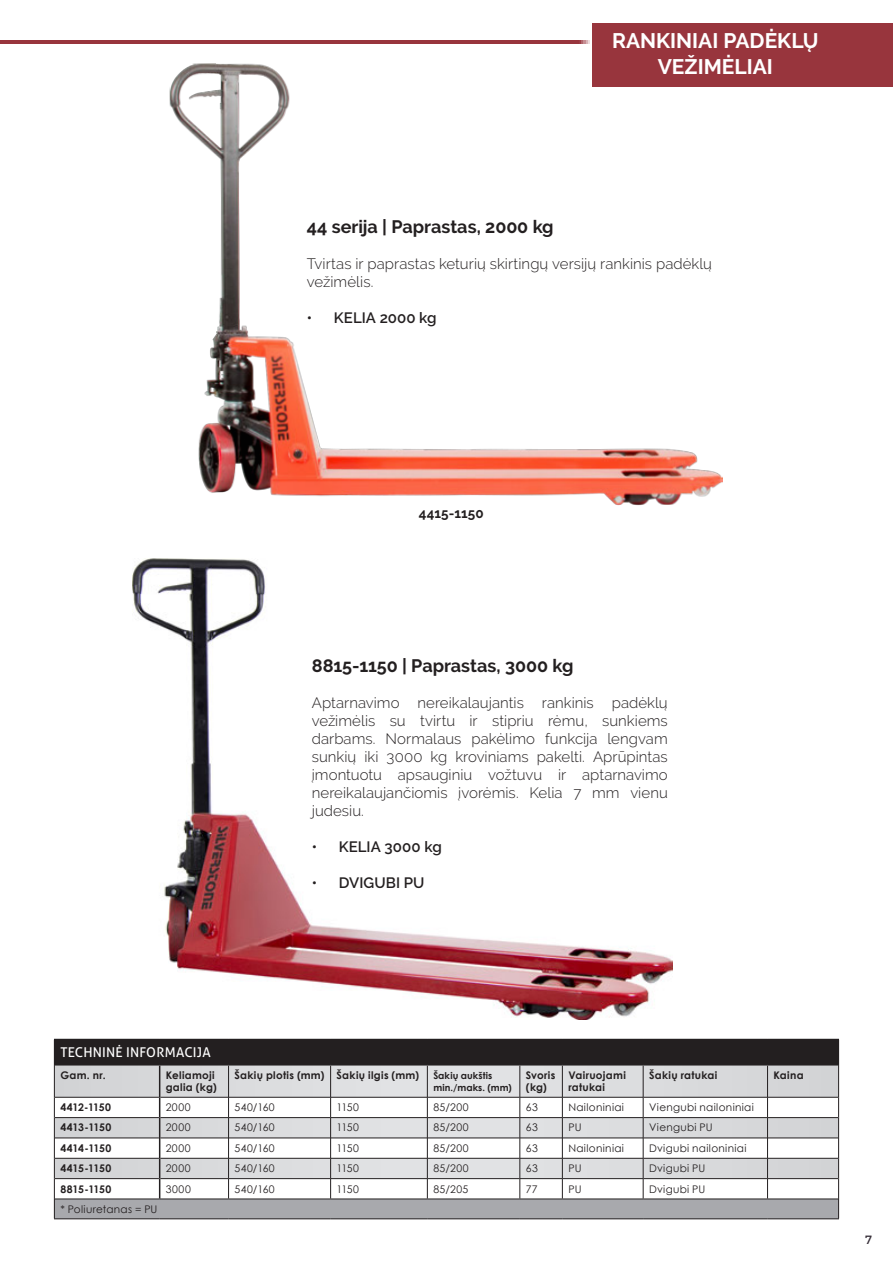
<style>
.page{position:relative;width:893px;height:1263px;background:#fff}
.page>*{position:absolute;margin:0;border:0;box-sizing:border-box;transform-origin:0 0}
.t1{font:700 21px/25.2px "Raleway";color:#fff;text-align:center}
.t2{font:700 18px "Raleway";letter-spacing:-.005em;color:#231f20}
.t3{font:300 15px/18px "Raleway";letter-spacing:.005em;color:#231f20}
.t4{font:600 15px "Raleway";color:#231f20}
.t5{font:13.5px "Aller";letter-spacing:.015em;color:#fff}
.t6{font:700 13.5px "Raleway";letter-spacing:.005em;color:#231f20}
.t7{font:12px "Montserrat";color:#362e38}
.t8{font:10.5px "Century Gothic";letter-spacing:.035em;color:#231f20}
.t9{font:700 10.5px/12.6px "Century Gothic";letter-spacing:.03em;color:#231f20}
.t10{font:700 10.5px "Century Gothic";letter-spacing:-.02em;color:#231f20}
.t11{font:700 10.5px "Century Gothic";letter-spacing:-.015em;color:#231f20}
.t12{font:700 9.45px/12.6px "Century Gothic";letter-spacing:.015em;color:#231f20}
</style>
<div class="page">
<img style="left:133px;top:559px;width:540px;height:460px">
<img style="left:169px;top:59px;width:554px;height:447px">
<hr style="left:54px;top:1039px;width:106px;height:1px;background:#231f20">
<hr style="left:160px;top:1039px;width:69px;height:1px;background:#231f20">
<hr style="left:229px;top:1039px;width:102px;height:1px;background:#231f20">
<hr style="left:331px;top:1039px;width:96px;height:1px;background:#231f20">
<hr style="left:427px;top:1039px;width:93px;height:1px;background:#231f20">
<hr style="left:520px;top:1039px;width:42px;height:1px;background:#231f20">
<hr style="left:562px;top:1039px;width:81px;height:1px;background:#231f20">
<hr style="left:643px;top:1039px;width:124px;height:1px;background:#231f20">
<hr style="left:767px;top:1039px;width:72px;height:1px;background:#231f20">
<hr style="left:54px;top:1218px;width:106px;height:1px;background:#231f20">
<hr style="left:160px;top:1218px;width:69px;height:1px;background:#231f20">
<hr style="left:229px;top:1218px;width:102px;height:1px;background:#231f20">
<hr style="left:331px;top:1218px;width:96px;height:1px;background:#231f20">
<hr style="left:427px;top:1218px;width:93px;height:1px;background:#231f20">
<hr style="left:520px;top:1218px;width:42px;height:1px;background:#231f20">
<hr style="left:562px;top:1218px;width:81px;height:1px;background:#231f20">
<hr style="left:643px;top:1218px;width:124px;height:1px;background:#231f20">
<hr style="left:767px;top:1218px;width:72px;height:1px;background:#231f20">
<svg style="left:54px;top:1040px;width:785px;height:178px"></svg>
<hr style="left:0;top:40px;width:599px;height:3px;background:#98353d">
<div style="left:593px;top:23px;width:300px;height:64px;background:#98353d"></div>
<p class="t1" style="left:612px;top:29px;width:208px">RANKINIAI PADĖKLŲ<br>VEŽIMĖLIAI</p>
<p class="t2" style="left:307px;top:216px;width:248px">44 serija | Paprastas, 2000 kg</p>
<p class="t3" style="left:307px;top:254px;width:407px">Tvirtas ir paprastas keturių skirtingų versijų rankinis padėklų vežimėlis.</p>
<p class="t4" style="left:307px;top:309px;width:131px">• KELIA 2000 kg</p>
<p class="t6" style="left:419px;top:505px;width:66px">4415-1150</p>
<p class="t2" style="left:312px;top:655px;width:263px">8815-1150 | Paprastas, 3000 kg</p>
<p class="t3" style="left:312px;top:693px;width:357px;text-align:justify">Aptarnavimo nereikalaujantis rankinis padėklų vežimėlis su tvirtu ir stipriu rėmu, sunkiems darbams. Normalaus pakėlimo funkcija lengvam sunkių iki 3000 kg kroviniams pakelti. Aprūpintas įmontuotu apsauginiu vožtuvu ir aptarnavimo nereikalaujančiomis įvorėmis. Kelia 7 mm vienu judesiu.</p>
<p class="t4" style="left:312px;top:838px;width:131px">• KELIA 3000 kg</p>
<p class="t4" style="left:312px;top:874px;width:114px">• DVIGUBI PU</p>
<p class="t5" style="left:60px;top:1044px;width:152px">TECHNINĖ INFORMACIJA</p>
<p class="t9" style="left:60px;top:1068px;width:47px">Gam. nr.</p>
<p class="t9" style="left:166px;top:1068px;width:53px">Keliamoji galia (kg)</p>
<p class="t9" style="left:235px;top:1068px;width:92px">Šakių plotis (mm)</p>
<p class="t9" style="left:337px;top:1068px;width:84px">Šakių ilgis (mm)</p>
<p class="t12" style="left:433px;top:1068px;width:80px">Šakių aukštis min./maks. (mm)</p>
<p class="t9" style="left:526px;top:1068px;width:31px">Svoris (kg)</p>
<p class="t9" style="left:568px;top:1068px;width:59px">Vairuojami ratukai</p>
<p class="t9" style="left:649px;top:1068px;width:70px">Šakių ratukai</p>
<p class="t9" style="left:773px;top:1068px;width:32px">Kaina</p>
<p class="t11" style="left:60px;top:1099px;width:52px">4412-1150</p>
<p class="t8" style="left:166px;top:1100px;width:27px">2000</p>
<p class="t8" style="left:235px;top:1100px;width:42px">540/160</p>
<p class="t8" style="left:337px;top:1100px;width:24px">1150</p>
<p class="t8" style="left:433px;top:1100px;width:37px">85/200</p>
<p class="t8" style="left:526px;top:1100px;width:14px">63</p>
<p class="t8" style="left:568px;top:1100px;width:57px">Nailoniniai</p>
<p class="t8" style="left:649px;top:1100px;width:106px">Viengubi nailoniniai</p>
<p class="t10" style="left:60px;top:1120px;width:53px">4413-1150</p>
<p class="t8" style="left:166px;top:1120px;width:27px">2000</p>
<p class="t8" style="left:235px;top:1120px;width:42px">540/160</p>
<p class="t8" style="left:337px;top:1120px;width:24px">1150</p>
<p class="t8" style="left:433px;top:1120px;width:37px">85/200</p>
<p class="t8" style="left:526px;top:1120px;width:14px">63</p>
<p class="t8" style="left:568px;top:1120px;width:15px">PU</p>
<p class="t8" style="left:649px;top:1120px;width:65px">Viengubi PU</p>
<p class="t10" style="left:60px;top:1140px;width:53px">4414-1150</p>
<p class="t8" style="left:166px;top:1141px;width:27px">2000</p>
<p class="t8" style="left:235px;top:1141px;width:42px">540/160</p>
<p class="t8" style="left:337px;top:1141px;width:24px">1150</p>
<p class="t8" style="left:433px;top:1141px;width:37px">85/200</p>
<p class="t8" style="left:526px;top:1141px;width:14px">63</p>
<p class="t8" style="left:568px;top:1141px;width:57px">Nailoniniai</p>
<p class="t8" style="left:649px;top:1141px;width:99px">Dvigubi nailoniniai</p>
<p class="t10" style="left:60px;top:1160px;width:52px">4415-1150</p>
<p class="t8" style="left:166px;top:1161px;width:27px">2000</p>
<p class="t8" style="left:235px;top:1161px;width:42px">540/160</p>
<p class="t8" style="left:337px;top:1161px;width:24px">1150</p>
<p class="t8" style="left:433px;top:1161px;width:37px">85/200</p>
<p class="t8" style="left:526px;top:1161px;width:14px">63</p>
<p class="t8" style="left:568px;top:1161px;width:15px">PU</p>
<p class="t8" style="left:649px;top:1161px;width:58px">Dvigubi PU</p>
<p class="t11" style="left:60px;top:1181px;width:53px">8815-1150</p>
<p class="t8" style="left:166px;top:1181px;width:27px">3000</p>
<p class="t8" style="left:235px;top:1181px;width:42px">540/160</p>
<p class="t8" style="left:337px;top:1181px;width:24px">1150</p>
<p class="t8" style="left:433px;top:1181px;width:36px">85/205</p>
<p class="t8" style="left:526px;top:1181px;width:13px">77</p>
<p class="t8" style="left:568px;top:1181px;width:15px">PU</p>
<p class="t8" style="left:649px;top:1181px;width:58px">Dvigubi PU</p>
<p class="t8" style="left:60px;top:1202px;width:99px">* Poliuretanas = PU</p>
<p class="t7" style="left:865px;top:1230px;width:8px">7</p>
</div>
